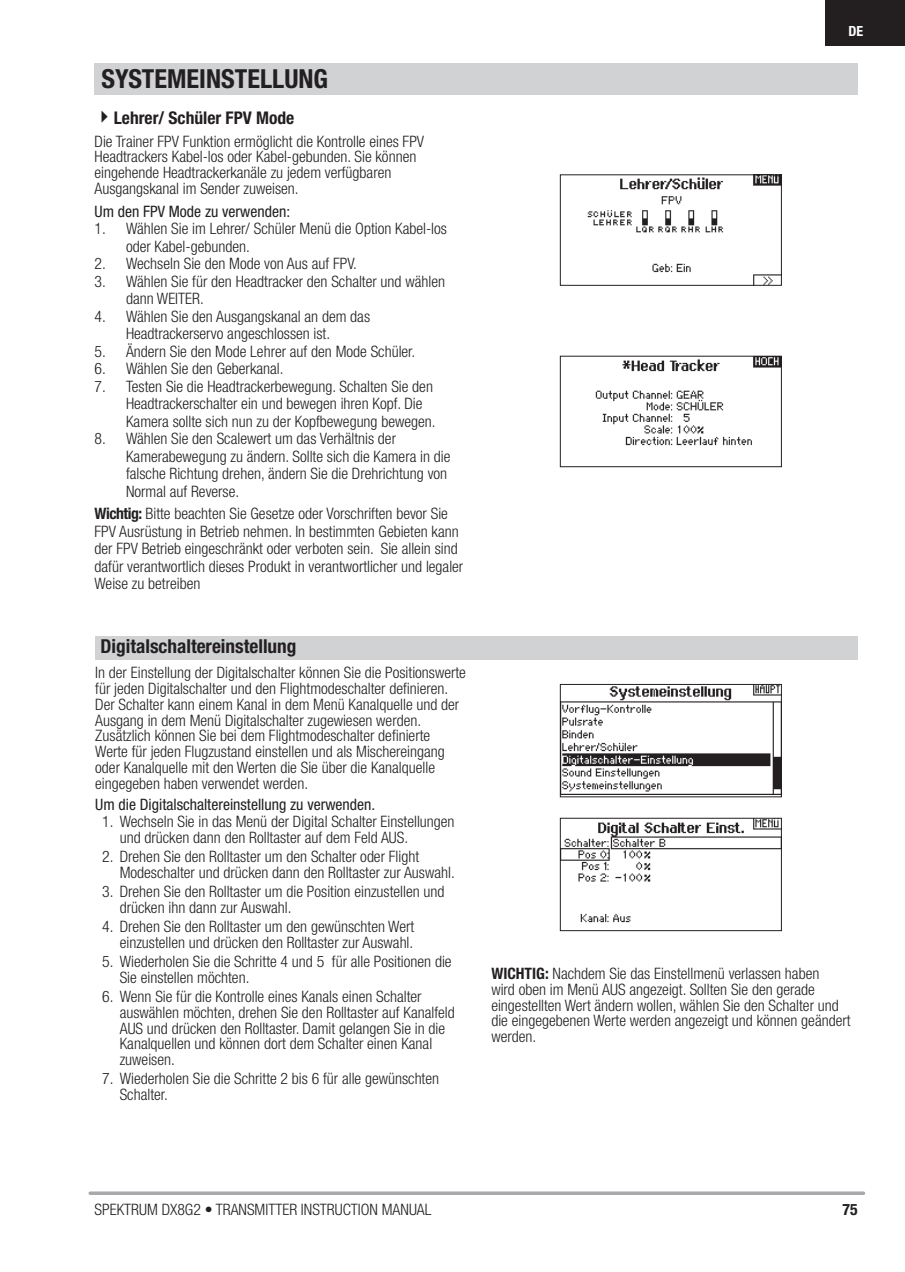
<style>
.page{position:relative;width:905px;height:1272px;background:#fff}
.page>*{position:absolute;margin:0;border:0;box-sizing:border-box;transform-origin:0 0}
.t1{font:700 condensed 26.25px "Helvetica Neue LT Std";color:#231f20}
.t2{font:700 condensed 19.25px "Helvetica Neue LT Std";color:#231f20}
.t3{font:700 condensed 17.5px "Helvetica Neue LT Std";color:#231f20}
.t4{font:300 condensed 15.75px/15.8px "Helvetica Neue LT Std";color:#231f20}
.t5{font:condensed 15.75px "Helvetica Neue LT Std";color:#231f20}
.t6{font:700 condensed 15.75px "Helvetica Neue LT Std";color:#231f20}
.t7{font:700 condensed 14px "Helvetica Neue LT Std";color:#fff}
.s1{font-weight:700}
</style>
<div class="page">
<svg style="left:90px;top:1191px;width:773px;height:4px;background:#b2b3b6"></svg>
<div style="left:825px;top:0;width:80px;height:45px;background:#231f20"></div>
<div style="left:94px;top:63px;width:763px;height:31px;background:#d1d2d4"></div>
<div style="left:95px;top:636px;width:762px;height:24px;background:#d1d2d4"></div>
<img style="left:587px;top:176px;width:192px;height:108px">
<div style="left:560px;top:174px;width:221px;height:112px;border:1px solid #231f20"></div>
<img style="left:595px;top:358px;width:184px;height:88px">
<div style="left:560px;top:356px;width:221px;height:111px;border:1px solid #231f20"></div>
<img style="left:562px;top:686px;width:217px;height:109px">
<div style="left:560px;top:684px;width:221px;height:113px;border:1px solid #231f20"></div>
<img style="left:562px;top:820px;width:217px;height:103px">
<div style="left:560px;top:818px;width:221px;height:113px;border:1px solid #231f20"></div>
<h1 class="t1" style="left:102px;top:63px;width:28px">Systemeinstellung</h1>
<p class="t3" style="left:94px;top:107px;width:201px">✔Lehrer/ Schüler FPV Mode</p>
<p class="t4" style="left:94px;top:133px;width:331px">Die Trainer FPV Funktion ermöglicht die Kontrolle eines FPV Headtrackers Kabel-los oder Kabel-gebunden. Sie können eingehende Headtrackerkanäle zu jedem verfügbaren Ausgangskanal im Sender zuweisen.</p>
<p class="t5" style="left:94px;top:202px;width:197px">Um den FPV Mode zu verwenden:</p>
<p class="t4" style="left:126px;top:220px;width:322px;line-height:17.5px;text-indent:-32px">1. Wählen Sie im Lehrer/ Schüler Menü die Option Kabel-los oder Kabel-gebunden.</p>
<p class="t4" style="left:94px;top:255px;width:264px">2. Wechseln Sie den Mode von Aus auf FPV.</p>
<p class="t4" style="left:126px;top:272px;width:320px;line-height:17.5px;text-indent:-32px">3. Wählen Sie für den Headtracker den Schalter und wählen dann WEITER.</p>
<p class="t4" style="left:94px;top:307px;width:277px;line-height:17.5px;text-align:center">4. Wählen Sie den Ausgangskanal an dem das<br>Headtrackerservo angeschlossen ist.</p>
<p class="t4" style="left:94px;top:343px;width:322px">5. Ändern Sie den Mode Lehrer auf den Mode Schüler.</p>
<p class="t4" style="left:94px;top:360px;width:190px">6. Wählen Sie den Geberkanal.</p>
<p class="t4" style="left:126px;top:377px;width:311px;line-height:17.5px;text-indent:-32px">7. Testen Sie die Headtrackerbewegung. Schalten Sie den<br>Headtrackerschalter ein und bewegen ihren Kopf. Die<br>Kamera sollte sich nun zu der Kopfbewegung bewegen.</p>
<p class="t4" style="left:126px;top:430px;width:326px;line-height:17.5px;text-indent:-32px">8. Wählen Sie den Scalewert um das Verhältnis der Kamerabewegung zu ändern. Sollte sich die Kamera in die falsche Richtung drehen, ändern Sie die Drehrichtung von Normal auf Reverse.</p>
<p class="t4" style="left:94px;top:505px;width:370px;line-height:17.5px"><span class="s1">Wichtig:</span> Bitte beachten Sie Gesetze oder Vorschriften bevor Sie FPV Ausrüstung in Betrieb nehmen. In bestimmten Gebieten kann der FPV Betrieb eingeschränkt oder verboten sein. Sie allein sind dafür verantwortlich dieses Produkt in verantwortlicher und legaler Weise zu betreiben</p>
<p class="t2" style="left:100px;top:635px;width:197px">Digitalschaltereinstellung</p>
<p class="t4" style="left:95px;top:665px;width:372px">In der Einstellung der Digitalschalter können Sie die Positionswerte für jeden Digitalschalter und den Flightmodeschalter definieren.<br>Der Schalter kann einem Kanal in dem Menü Kanalquelle und der Ausgang in dem Menü Digitalschalter zugewiesen werden.<br>Zusätzlich können Sie bei dem Flightmodeschalter definierte Werte für jeden Flugzustand einstellen und als Mischereingang oder Kanalquelle mit den Werten die Sie über die Kanalquelle eingegeben haben verwendet werden.</p>
<p class="t5" style="left:95px;top:795px;width:281px">Um die Digitalschaltereinstellung zu verwenden.</p>
<p class="t4" style="left:120px;top:813px;width:336px;text-indent:-17px">1. Wechseln Sie in das Menü der Digital Schalter Einstellungen und drücken dann den Rolltaster auf dem Feld AUS.</p>
<p class="t4" style="left:120px;top:848px;width:336px;text-indent:-17px">2. Drehen Sie den Rolltaster um den Schalter oder Flight<br>Modeschalter und drücken dann den Rolltaster zur Auswahl.</p>
<p class="t4" style="left:120px;top:883px;width:326px;text-indent:-17px">3. Drehen Sie den Rolltaster um die Position einzustellen und drücken ihn dann zur Auswahl.</p>
<p class="t4" style="left:102px;top:918px;width:313px;text-align:right">4. Drehen Sie den Rolltaster um den gewünschten Wert einzustellen und drücken den Rolltaster zur Auswahl.</p>
<p class="t4" style="left:120px;top:953px;width:333px;text-indent:-17px">5. Wiederholen Sie die Schritte 4 und 5 für alle Positionen die<br>Sie einstellen möchten.</p>
<p class="t4" style="left:120px;top:988px;width:336px;text-indent:-17px">6. Wenn Sie für die Kontrolle eines Kanals einen Schalter auswählen möchten, drehen Sie den Rolltaster auf Kanalfeld AUS und drücken den Rolltaster. Damit gelangen Sie in die Kanalquellen und können dort dem Schalter einen Kanal zuweisen.</p>
<p class="t4" style="left:120px;top:1071px;width:321px;text-indent:-17px">7. Wiederholen Sie die Schritte 2 bis 6 für alle gewünschten<br>Schalter.</p>
<p class="t7" style="left:848px;top:23px;width:16px">DE</p>
<p class="t4" style="left:491px;top:965px;width:361px"><span class="s1">WICHTIG:</span> Nachdem Sie das Einstellmenü verlassen haben<br>wird oben im Menü AUS angezeigt. Sollten Sie den gerade eingestellten Wert ändern wollen, wählen Sie den Schalter und die eingegebenen Werte werden angezeigt und können geändert werden.</p>
<p class="t4" style="left:94px;top:1201px;width:338px">SPEKTRUM DX8G2 • TRANSMITTER INSTRUCTION MANUAL</p>
<p class="t6" style="left:842px;top:1199px;width:17px">75</p>
</div>
